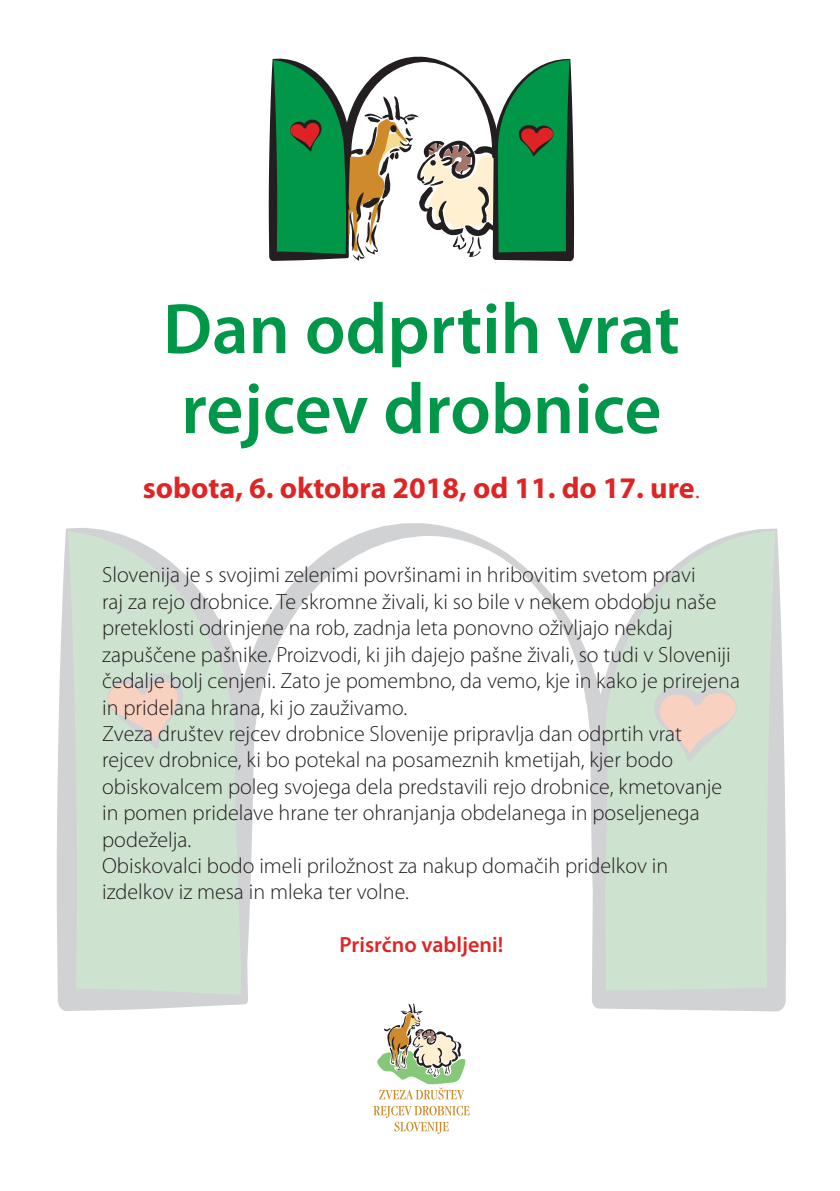
<style>
.page{position:relative;width:840px;height:1191px;background:#fff}
.page>*{position:absolute;margin:0;border:0;box-sizing:border-box;transform-origin:0 0}
.t1{font:600 72px/80px "Myriad Pro";color:#009749}
.t2{font:700 30px "Myriad Pro";color:#de2525}
.t3{font:300 22px/26.4px "Myriad Pro";color:#231f20}
.t4{font:600 22px "Myriad Pro";color:#de2525}
.s1{font-weight:300}
</style>
<div class="page">
<svg style="left:57px;top:523px;width:728px;height:488px"></svg>
<svg style="left:653px;top:686px;width:83px;height:75px;background:#e0d7c9"></svg>
<svg style="left:107px;top:673px;width:76px;height:76px;background:#e0d7c9"></svg>
<svg style="left:373px;top:1003px;width:96px;height:130px"></svg>
<svg style="left:268px;top:57px;width:305px;height:204px"></svg>
<h1 class="t1" style="left:163px;top:290px;width:518px">Dan odprtih vrat rejcev drobnice</h1>
<h2 class="t2" style="left:143px;top:471px;width:558px">sobota, 6. oktobra 2018, od 11. do 17. ure<span class="s1">.</span></h2>
<p class="t3" style="left:102px;top:562px;width:639px">Slovenija je s svojimi zelenimi površinami in hribovitim svetom pravi<br>raj za rejo drobnice. Te skromne živali, ki so bile v nekem obdobju naše preteklosti odrinjene na rob, zadnja leta ponovno oživljajo nekdaj zapuščene pašnike. Proizvodi, ki jih dajejo pašne živali, so tudi v Sloveniji čedalje bolj cenjeni. Zato je pomembno, da vemo, kje in kako je prirejena in pridelana hrana, ki jo zauživamo.<br>Zveza društev rejcev drobnice Slovenije pripravlja dan odprtih vrat<br>rejcev drobnice, ki bo potekal na posameznih kmetijah, kjer bodo obiskovalcem poleg svojega dela predstavili rejo drobnice, kmetovanje in pomen pridelave hrane ter ohranjanja obdelanega in poseljenega podeželja.<br>Obiskovalci bodo imeli priložnost za nakup domačih pridelkov in izdelkov iz mesa in mleka ter volne.</p>
<p class="t4" style="left:339px;top:932px;width:165px">Prisrčno vabljeni!</p>
</div>
